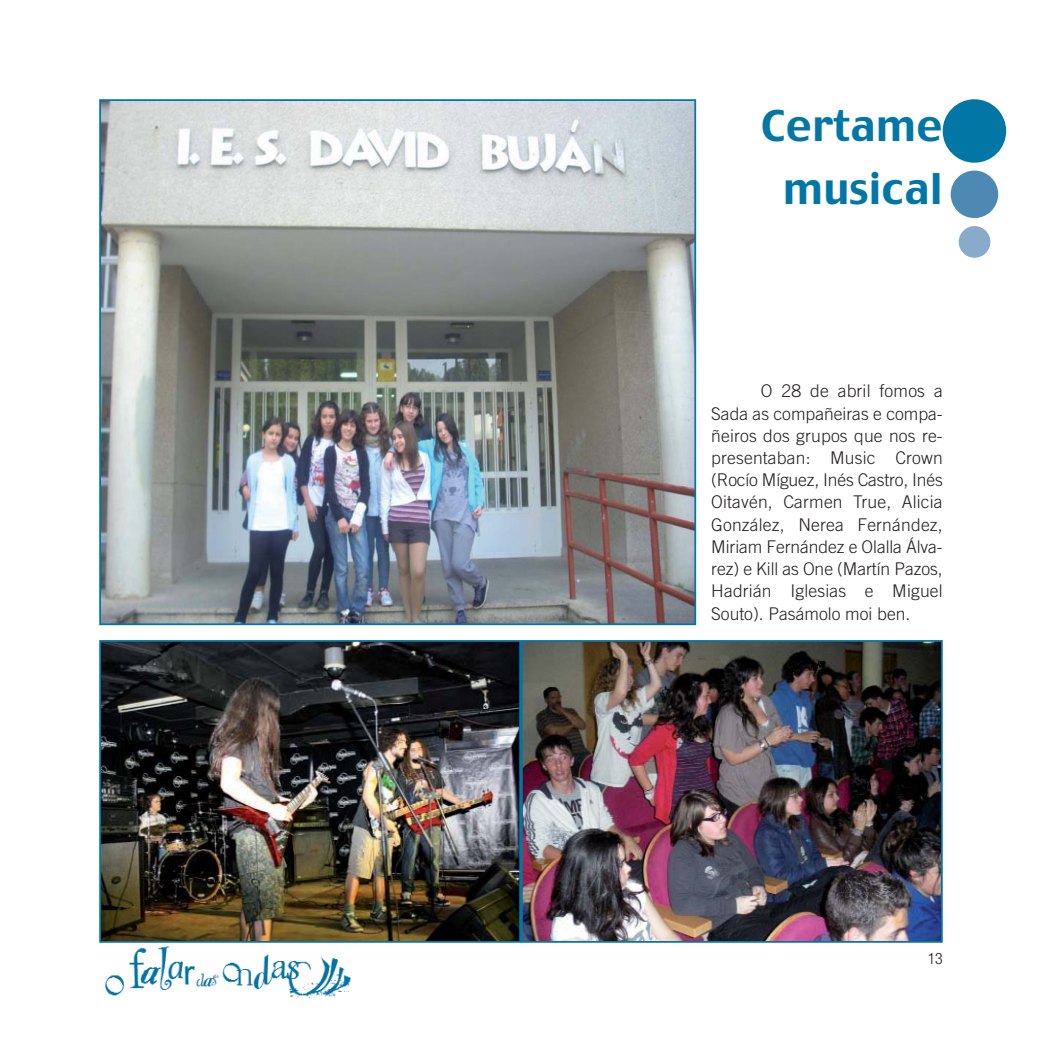
<style>
.page{position:relative;width:1042px;height:1042px;background:#fff}
.page>*{position:absolute;margin:0;border:0;box-sizing:border-box;transform-origin:0 0}
.t1{font:42px/63px "Charcoal";color:#0277a5;text-align:center}
.t2{font:300 17.5px/22.2px "Trade Gothic";color:#231f20;text-align:justify}
.t3{font:300 condensed 15.75px "Helvetica Neue";color:#231f20}
</style>
<div class="page">
<img style="left:105px;top:946px;width:246px;height:52px">
<div style="left:942px;top:99px;width:64px;height:64px;background:#0277a5;border-radius:50%"></div>
<div style="left:950px;top:171px;width:48px;height:47px;background:#4d89b3;border-radius:50%"></div>
<div style="left:958px;top:226px;width:32px;height:32px;background:#89abca;border-radius:50%"></div>
<img style="left:102px;top:643px;width:416px;height:297px">
<div style="left:99px;top:640px;width:422px;height:303px;border:2px solid #0277a5"></div>
<img style="left:524px;top:643px;width:416px;height:297px">
<div style="left:521px;top:640px;width:422px;height:303px;border:2px solid #0277a5"></div>
<img style="left:102px;top:102px;width:591px;height:520px">
<div style="left:99px;top:99px;width:597px;height:526px;border:2px solid #0277a5"></div>
<h1 class="t1" style="left:761px;top:98px;width:183px">Certame musical</h1>
<p class="t2" style="left:711px;top:381px;width:233px;text-indent:50px">O 28 de abril fomos a Sada as compañeiras e compa&shy;ñeiros dos grupos que nos re&shy;presentaban: Music Crown (Rocío Míguez, Inés Castro, Inés Oitavén, Carmen True, Alicia González, Nerea Fernández, Miriam Fernández e Olalla Álva&shy;rez) e Kill as One (Martín Pazos, Hadrián Iglesias e Miguel Souto). Pasámolo moi ben.</p>
<p class="t3" style="left:927px;top:952px;width:17px">13</p>
</div>
